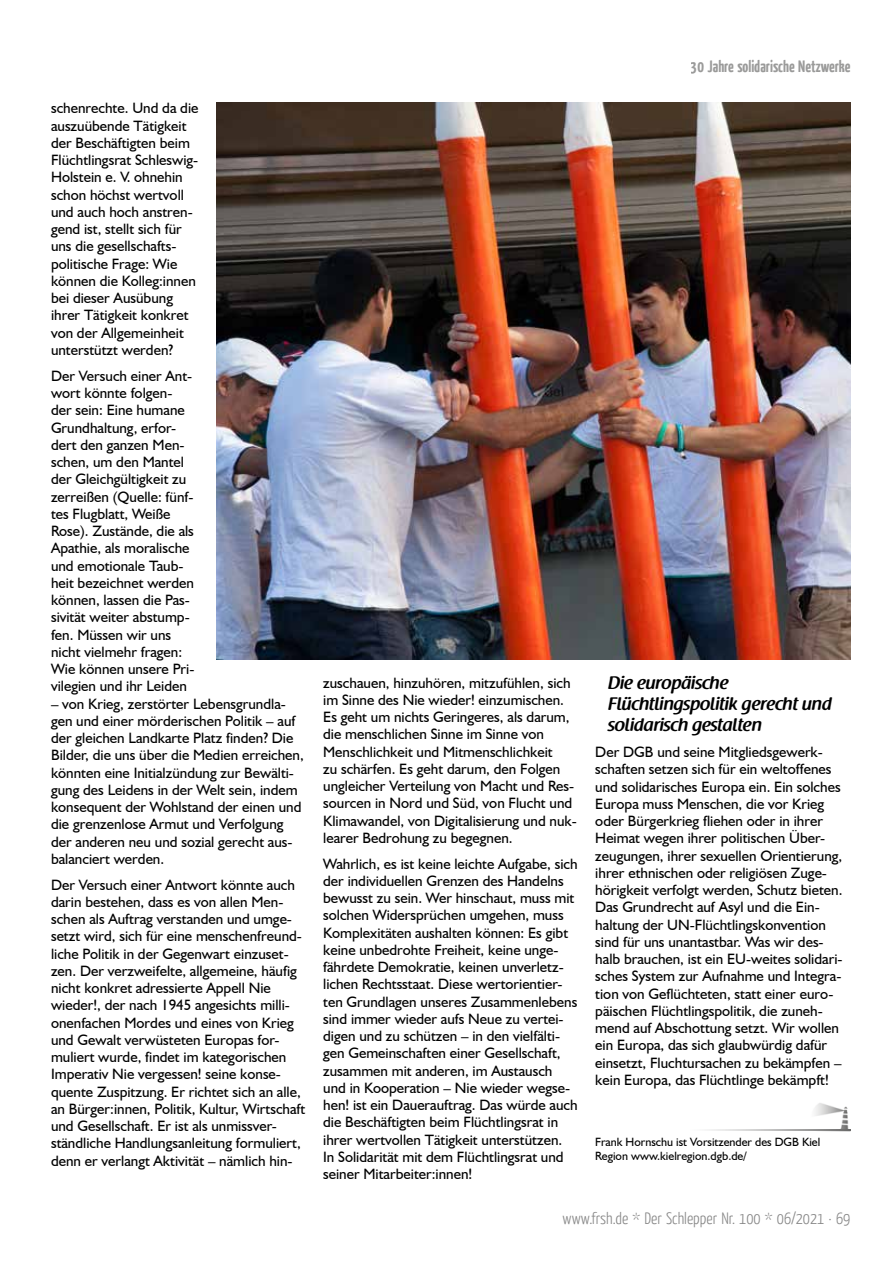
<style>
.page{position:relative;width:893px;height:1263px;background:#fff}
.page>*{position:absolute;margin:0;border:0;box-sizing:border-box;transform-origin:0 0}
.t1{font:600 18px/21px "Raspoutine";color:#000}
.t2{font:300 16.5px "Yanone Kaffeesatz";color:#878787}
.t3{font:700 16.5px "Yanone Kaffeesatz";color:#575756}
.t4{font:15px/17.2px "Humanist 521 BT";color:#000}
.t5{font:12px/13.5px "Humanist 521 BT";color:#000}
</style>
<div class="page">
<img style="left:217px;top:102px;width:633px;height:557px">
<img style="left:811px;top:1103px;width:39px;height:29px">
<img style="left:709px;top:1129px;width:141px;height:1px">
<p class="t4" style="left:51px;top:99px;width:149px">schenrechte. Und da die auszuübende Tätigkeit der Beschäftigten beim<br>Flüchtlingsrat Schleswig-<br>Holstein e. V. ohnehin schon höchst wertvoll und auch hoch anstren&shy;gend ist, stellt sich für uns die gesellschafts&shy;politische Frage: Wie können die Kolleg:innen bei dieser Ausübung ihrer Tätigkeit konkret von der Allgemeinheit unterstützt werden?</p>
<p class="t4" style="left:51px;top:367px;width:145px">Der Versuch einer Ant&shy;wort könnte folgen&shy;der sein: Eine humane<br>Grundhaltung, erfor&shy;dert den ganzen Men&shy;schen, um den Mantel der Gleichgültigkeit zu zerreißen (Quelle: fünf&shy;tes Flugblatt, Weiße<br>Rose). Zustände, die als<br>Apathie, als moralische und emotionale Taub&shy;heit bezeichnet werden können, lassen die Pas&shy;sivität weiter abstump&shy;fen. Müssen wir uns nicht vielmehr fragen:<br>Wie können unsere Pri&shy;vilegien und ihr Leiden</p>
<p class="t4" style="left:51px;top:694px;width:254px">– von Krieg, zerstörter Lebensgrundla&shy;gen und einer mörderischen Politik – auf der gleichen Landkarte Platz finden? Die Bilder, die uns über die Medien erreichen, könnten eine Initialzündung zur Bewälti&shy;gung des Leidens in der Welt sein, indem konsequent der Wohlstand der einen und die grenzenlose Armut und Verfolgung der anderen neu und sozial gerecht aus&shy;balanciert werden.</p>
<p class="t4" style="left:51px;top:875px;width:256px">Der Versuch einer Antwort könnte auch darin bestehen, dass es von allen Men&shy;schen als Auftrag verstanden und umge&shy;setzt wird, sich für eine menschenfreund&shy;liche Politik in der Gegenwart einzuset&shy;zen. Der verzweifelte, allgemeine, häufig nicht konkret adressierte Appell Nie wieder!, der nach 1945 angesichts milli&shy;onenfachen Mordes und eines von Krieg und Gewalt verwüsteten Europas for&shy;muliert wurde, findet im kategorischen Imperativ Nie vergessen! seine konse&shy;quente Zuspitzung. Er richtet sich an alle, an Bürger:innen, Politik, Kultur, Wirtschaft und Gesellschaft. Er ist als unmissver&shy;ständliche Handlungsanleitung formuliert, denn er verlangt Aktivität – nämlich hin-</p>
<p class="t3" style="left:691px;top:55px;width:161px">30 Jahre solidarische Netzwerke</p>
<p class="t4" style="left:323px;top:673px;width:255px">zuschauen, hinzuhören, mitzufühlen, sich im Sinne des Nie wieder! einzumischen.<br>Es geht um nichts Geringeres, als darum, die menschlichen Sinne im Sinne von Menschlichkeit und Mitmenschlichkeit<br>zu schärfen. Es geht darum, den Folgen ungleicher Verteilung von Macht und Res&shy;sourcen in Nord und Süd, von Flucht und Klimawandel, von Digitalisierung und nuk&shy;learer Bedrohung zu begegnen.</p>
<p class="t4" style="left:323px;top:854px;width:256px">Wahrlich, es ist keine leichte Aufgabe, sich der individuellen Grenzen des Handelns bewusst zu sein. Wer hinschaut, muss mit solchen Widersprüchen umgehen, muss Komplexitäten aushalten können: Es gibt keine unbedrohte Freiheit, keine unge&shy;fährdete Demokratie, keinen unverletz&shy;lichen Rechtsstaat. Diese wertorientier&shy;ten Grundlagen unseres Zusammenlebens sind immer wieder aufs Neue zu vertei&shy;digen und zu schützen – in den vielfälti&shy;gen Gemeinschaften einer Gesellschaft, zusammen mit anderen, im Austausch und in Kooperation – Nie wieder wegse&shy;hen! ist ein Dauerauftrag. Das würde auch die Beschäftigten beim Flüchtlingsrat in ihrer wertvollen Tätigkeit unterstützen.<br>In Solidarität mit dem Flüchtlingsrat und seiner Mitarbeiter:innen!</p>
<p class="t1" style="left:608px;top:673px;width:225px">Die europäische<br>Flüchtlingspolitik gerecht und solidarisch gestalten</p>
<p class="t4" style="left:595px;top:743px;width:249px">Der DGB und seine Mitgliedsgewerk&shy;schaften setzen sich für ein weltoffenes und solidarisches Europa ein. Ein solches Europa muss Menschen, die vor Krieg oder Bürgerkrieg fliehen oder in ihrer Heimat wegen ihrer politischen Über&shy;zeugungen, ihrer sexuellen Orientierung, ihrer ethnischen oder religiösen Zuge&shy;hörigkeit verfolgt werden, Schutz bieten.<br>Das Grundrecht auf Asyl und die Ein&shy;haltung der UN-Flüchtlingskonvention sind für uns unantastbar. Was wir des&shy;halb brauchen, ist ein EU-weites solidari&shy;sches System zur Aufnahme und Integra&shy;tion von Geflüchteten, statt einer euro&shy;päischen Flüchtlingspolitik, die zuneh&shy;mend auf Abschottung setzt. Wir wollen ein Europa, das sich glaubwürdig dafür einsetzt, Fluchtursachen zu bekämpfen – kein Europa, das Flüchtlinge bekämpft!</p>
<p class="t5" style="left:595px;top:1135px;width:226px">Frank Hornschu ist Vorsitzender des DGB Kiel<br>Region www.kielregion.dgb.de/</p>
<p class="t2" style="left:563px;top:1208px;width:289px">www.frsh.de * Der Schlepper Nr. 100 * 06/2021 · 69</p>
</div>
